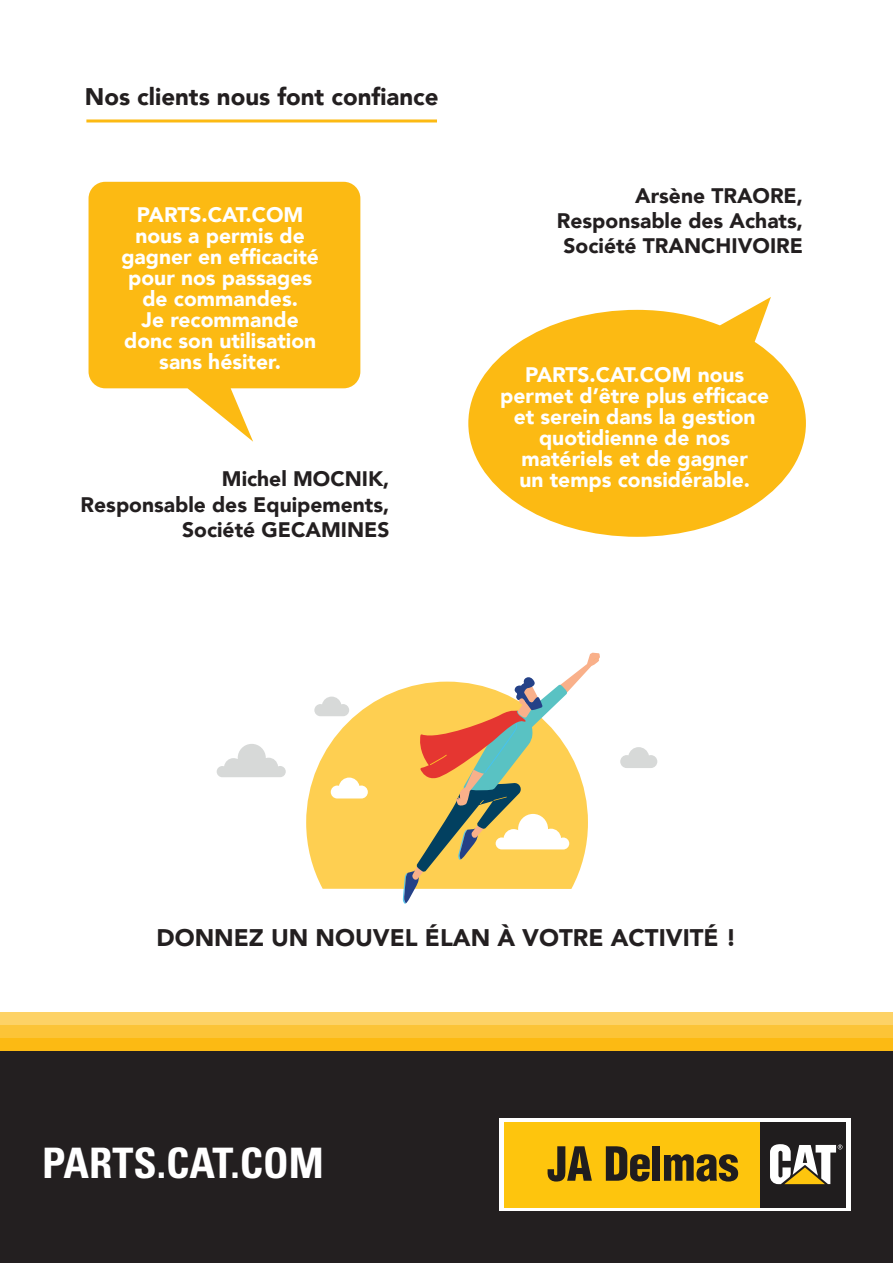
<style>
.page{position:relative;width:893px;height:1263px;background:#fff}
.page>*{position:absolute;margin:0;border:0;box-sizing:border-box;transform-origin:0 0}
.t1{font:700 condensed 42px "Univers LT Std";color:#fff}
.t2{font:900 24px "Avenir";color:#231f20}
.t3{font:900 21px/21px "Avenir";color:#fff;text-align:center}
.t4{font:900 21px/25.2px "Avenir";color:#231f20;text-align:right}
</style>
<div class="page">
<svg style="left:306px;top:688px;width:97px;height:212px"></svg>
<svg style="left:217px;top:744px;width:69px;height:33px"></svg>
<svg style="left:314px;top:697px;width:35px;height:19px"></svg>
<svg style="left:620px;top:747px;width:37px;height:21px"></svg>
<svg style="left:331px;top:777px;width:37px;height:21px"></svg>
<svg style="left:403px;top:653px;width:197px;height:251px"></svg>
<hr style="left:86px;top:119px;width:351px;height:3px;background:#fcba13">
<div style="left:0;top:1051px;width:893px;height:212px;background:#231f20"></div>
<div style="left:0;top:1038px;width:893px;height:13px;background:#fcba13"></div>
<div style="left:0;top:1025px;width:893px;height:13px;background:#fcc437"></div>
<div style="left:0;top:1012px;width:893px;height:13px;background:#fdd266"></div>
<svg style="left:89px;top:182px;width:271px;height:260px;fill:#fcba13"></svg>
<svg style="left:468px;top:297px;width:338px;height:240px;fill:#fcba13"></svg>
<div style="left:499px;top:1118px;width:352px;height:93px;background:#fff"></div>
<div style="left:504px;top:1122px;width:256px;height:85px;background:#fec50d"></div>
<div style="left:760px;top:1122px;width:86px;height:85px;background:#201d1e"></div>
<svg style="left:770px;top:1144px;width:72px;height:40px"></svg>
<svg style="left:547px;top:1146px;width:45px;height:35px"></svg>
<svg style="left:606px;top:1146px;width:44px;height:35px"></svg>
<div style="left:652px;top:1146px;width:7px;height:35px;background:#201d1e"></div>
<svg style="left:664px;top:1154px;width:74px;height:27px"></svg>
<p class="t2" style="left:85px;top:76px;width:355px">Nos clients nous font confiance</p>
<p class="t3" style="left:121px;top:204px;width:199px">PARTS.CAT.COM nous a permis de gagner en efficacité pour nos passages de commandes.<br>Je recommande donc son utilisation sans hésiter.</p>
<p class="t4" style="left:81px;top:466px;width:310px">Michel MOCNIK,<br>Responsable des Equipements,<br>Société GECAMINES</p>
<p class="t4" style="left:557px;top:182px;width:248px">Arsène TRAORE,<br>Responsable des Achats,<br>Société TRANCHIVOIRE</p>
<p class="t3" style="left:500px;top:363px;width:271px">PARTS.CAT.COM nous permet d’être plus efficace et serein dans la gestion quotidienne de nos matériels et de gagner<br>un temps considérable.</p>
<p class="t2" style="left:156px;top:916px;width:581px">DONNEZ UN NOUVEL ÉLAN À VOTRE ACTIVITÉ !</p>
<h1 class="t1" style="left:42px;top:1137px;width:283px">PARTS.CAT.COM</h1>
</div>
